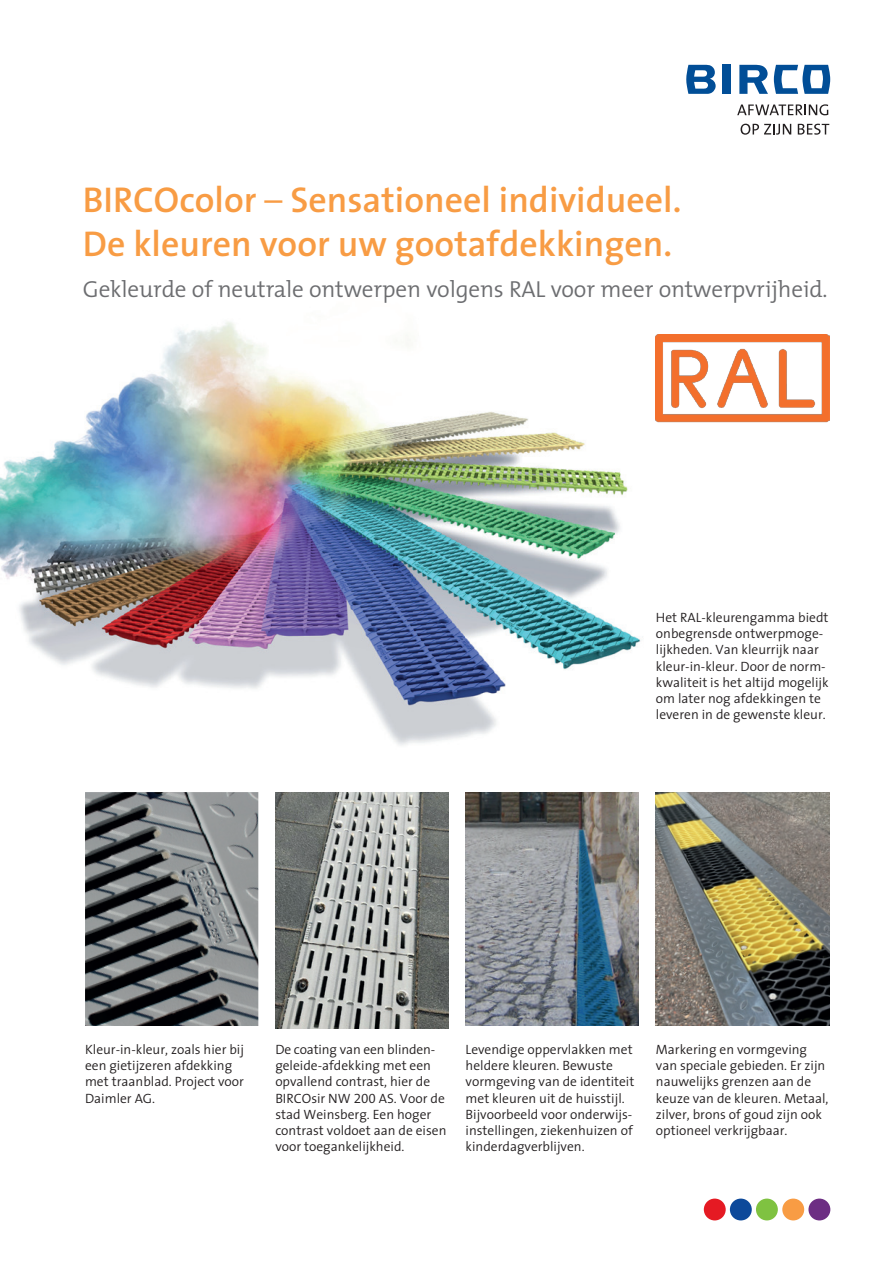
<style>
.page{position:relative;width:893px;height:1263px;background:#fff}
.page>*{position:absolute;margin:0;border:0;box-sizing:border-box;transform-origin:0 0}
.t1{font:600 36px/43.2px "BIRCO Sans";color:#f89c44}
.t2{font:300 23.25px "BIRCO Mix";letter-spacing:-.005em;color:#6c6d70}
.t3{font:300 13.5px/16.2px "BIRCO Sans";color:#231f20}
.s1{font-weight:300}
</style>
<div class="page">
<img style="left:0;top:322px;width:784px;height:424px">
<img style="left:85px;top:792px;width:173px;height:234px">
<img style="left:275px;top:792px;width:174px;height:236px">
<img style="left:466px;top:792px;width:173px;height:234px">
<img style="left:656px;top:792px;width:173px;height:234px">
<img style="left:656px;top:335px;width:173px;height:88px">
<div style="left:704px;top:1198px;width:22px;height:22px;background:#e51a23;border-radius:50%"></div>
<div style="left:730px;top:1198px;width:22px;height:22px;background:#0d499a;border-radius:50%"></div>
<div style="left:756px;top:1198px;width:22px;height:22px;background:#7fc241;border-radius:50%"></div>
<div style="left:782px;top:1198px;width:22px;height:22px;background:#f89c44;border-radius:50%"></div>
<div style="left:808px;top:1198px;width:22px;height:22px;background:#6d2e83;border-radius:50%"></div>
<div style="left:722px;top:65px;width:8px;height:29px;background:#014e97"></div>
<svg style="left:739px;top:65px;width:29px;height:29px"></svg>
<svg style="left:686px;top:65px;width:30px;height:29px"></svg>
<svg style="left:774px;top:65px;width:56px;height:29px"></svg>
<svg style="left:737px;top:104px;width:91px;height:11px"></svg>
<svg style="left:741px;top:124px;width:50px;height:11px"></svg>
<svg style="left:798px;top:124px;width:31px;height:11px"></svg>
<h1 class="t1" style="left:83px;top:178px;width:600px">BIRCOcolor <span class="s1">–</span> Sensationeel individueel.<br>De kleuren voor uw gootafdekkingen.</h1>
<h2 class="t2" style="left:83px;top:270px;width:746px">Gekleurde of neutrale ontwerpen volgens RAL voor meer ontwerpvrijheid.</h2>
<p class="t3" style="left:656px;top:609px;width:174px">Het RAL-kleurengamma biedt onbegrensde ontwerpmoge&shy;lijkheden. Van kleurrijk naar kleur-in-kleur. Door de norm&shy;kwaliteit is het altijd mogelijk om later nog afdekkingen te leveren in de gewenste kleur.</p>
<p class="t3" style="left:85px;top:1041px;width:160px">Kleur-in-kleur, zoals hier bij een gietijzeren afdekking met traanblad. Project voor<br>Daimler AG.</p>
<p class="t3" style="left:275px;top:1041px;width:173px">De coating van een blinden&shy;geleide-afdekking met een opvallend contrast, hier de<br>BIRCOsir NW 200 AS. Voor de stad Weinsberg. Een hoger contrast voldoet aan de eisen voor toegankelijkheid.</p>
<p class="t3" style="left:466px;top:1041px;width:170px">Levendige oppervlakken met heldere kleuren. Bewuste vormgeving van de identiteit met kleuren uit de huisstijl.<br>Bijvoorbeeld voor onderwijs&shy;instellingen, ziekenhuizen of kinderdagverblijven.</p>
<p class="t3" style="left:656px;top:1041px;width:174px">Markering en vormgeving van speciale gebieden. Er zijn nauwelijks grenzen aan de keuze van de kleuren. Metaal, zilver, brons of goud zijn ook optioneel verkrijgbaar.</p>
</div>
